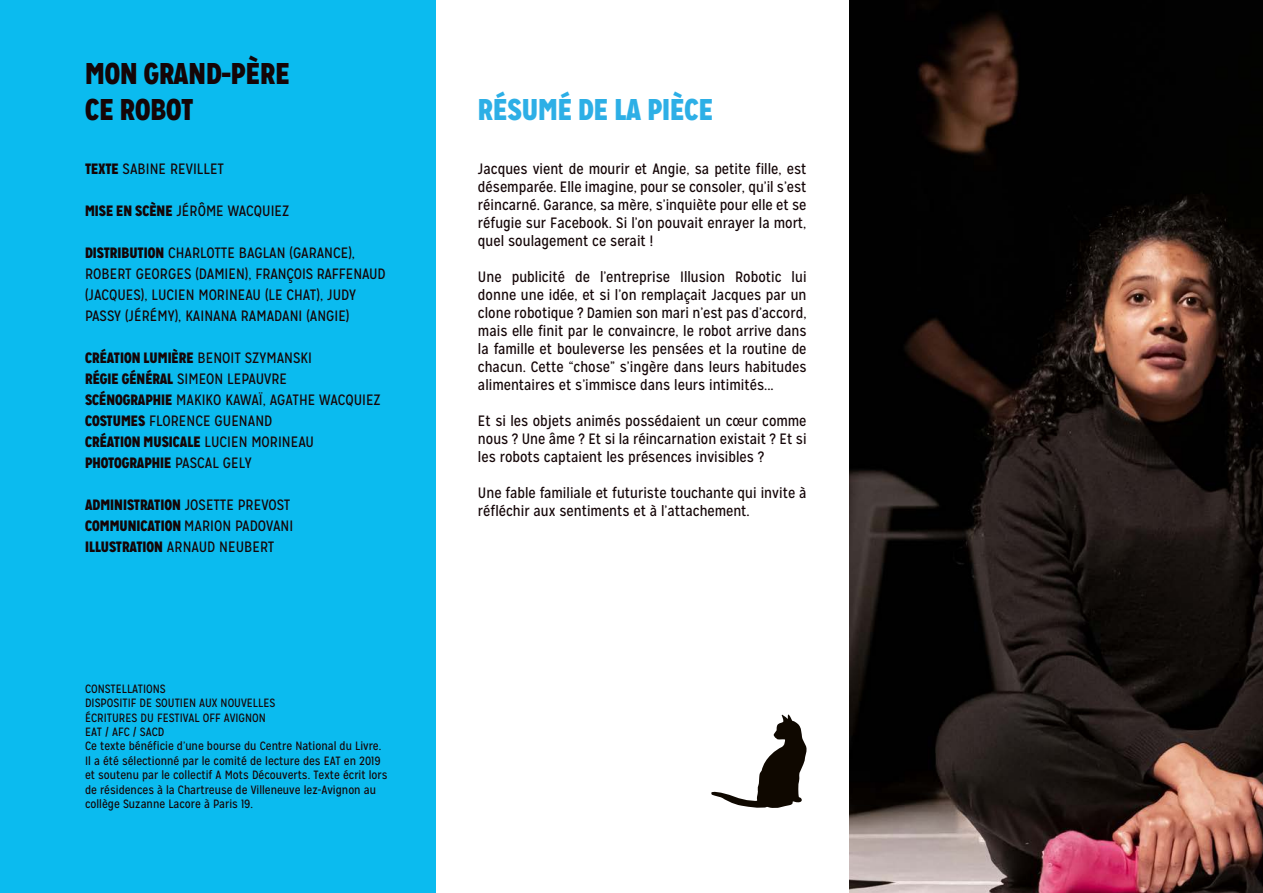
<style>
.page{position:relative;width:1263px;height:893px;background:#fff}
.page>*{position:absolute;margin:0;border:0;box-sizing:border-box;transform-origin:0 0}
.t1{font:900 30px/36px "Mission Gothic";color:#140507}
.t2{font:900 30px "Mission Gothic";color:#2dafe6}
.t3{font:15px/18px "Mission Gothic";color:#140507}
.t4{font:12px/14.4px "Mission Gothic";color:#140507}
.s1{font-weight:900}
</style>
<div class="page">
<div style="left:0;top:0;width:435px;height:893px;background:#0bbbef"></div>
<img style="left:849px;top:0;width:414px;height:893px">
<svg style="left:711px;top:714px;width:96px;height:94px"></svg>
<h1 class="t1" style="left:85px;top:56px;width:206px">MON GRAND-PÈRE<br>CE ROBOT</h1>
<p class="t3" style="left:85px;top:160px;width:141px"><span class="s1">TEXTE</span> SABINE REVILLET</p>
<p class="t3" style="left:85px;top:202px;width:206px"><span class="s1">MISE EN SCÈNE</span> JÉRÔME WACQUIEZ</p>
<p class="t3" style="left:85px;top:242px;width:302px;line-height:21px"><span class="s1">DISTRIBUTION</span> CHARLOTTE BAGLAN (GARANCE), ROBERT GEORGES (DAMIEN), FRANÇOIS RAFFENAUD (JACQUES), LUCIEN MORINEAU (LE CHAT), JUDY PASSY (JÉRÉMY), KAINANA RAMADANI (ANGIE)</p>
<p class="t3" style="left:85px;top:347px;width:297px;line-height:21px"><span class="s1">CRÉATION LUMIÈRE</span> BENOIT SZYMANSKI<br><span class="s1">RÉGIE GÉNÉRAL</span> SIMEON LEPAUVRE<br><span class="s1">SCÉNOGRAPHIE</span> MAKIKO KAWAÏ, AGATHE WACQUIEZ <span class="s1">COSTUMES</span> FLORENCE GUENAND<br><span class="s1">CRÉATION MUSICALE</span> LUCIEN MORINEAU <span class="s1">PHOTOGRAPHIE</span> PASCAL GELY</p>
<p class="t3" style="left:85px;top:494px;width:210px;line-height:21px"><span class="s1">ADMINISTRATION</span> JOSETTE PREVOST<br><span class="s1">COMMUNICATION</span> MARION PADOVANI<br><span class="s1">ILLUSTRATION</span> ARNAUD NEUBERT</p>
<p class="t4" style="left:85px;top:681px;width:304px">CONSTELLATIONS<br>DISPOSITIF DE SOUTIEN AUX NOUVELLES<br>ÉCRITURES DU FESTIVAL OFF AVIGNON<br>EAT / AFC / SACD<br>Ce texte bénéficie d’une bourse du Centre National du Livre.<br>Il a été sélectionné par le comité de lecture des EAT en 2019 et soutenu par le collectif A Mots Découverts. Texte écrit lors de résidences à la Chartreuse de Villeneuve lez-Avignon au collège Suzanne Lacore à Paris 19.</p>
<h1 class="t2" style="left:478px;top:90px;width:237px">RÉSUMÉ DE LA PIÈCE</h1>
<p class="t3" style="left:478px;top:160px;width:330px;text-align:justify">Jacques vient de mourir et Angie, sa petite fille, est désemparée. Elle imagine, pour se consoler, qu’il s’est réincarné. Garance, sa mère, s’inquiète pour elle et se réfugie sur Facebook. Si l’on pouvait enrayer la mort, quel soulagement ce serait !</p>
<p class="t3" style="left:478px;top:268px;width:330px;text-align:justify">Une publicité de l’entreprise Illusion Robotic lui donne une idée, et si l’on remplaçait Jacques par un clone robotique ? Damien son mari n’est pas d’accord, mais elle finit par le convaincre, le robot arrive dans la famille et bouleverse les pensées et la routine de chacun. Cette “chose” s’ingère dans leurs habitudes alimentaires et s’immisce dans leurs intimités...</p>
<p class="t3" style="left:478px;top:412px;width:330px;text-align:justify">Et si les objets animés possédaient un cœur comme nous ? Une âme ? Et si la réincarnation existait ? Et si les robots captaient les présences invisibles ?</p>
<p class="t3" style="left:478px;top:484px;width:330px">Une fable familiale et futuriste touchante qui invite à réfléchir aux sentiments et à l’attachement.</p>
</div>
